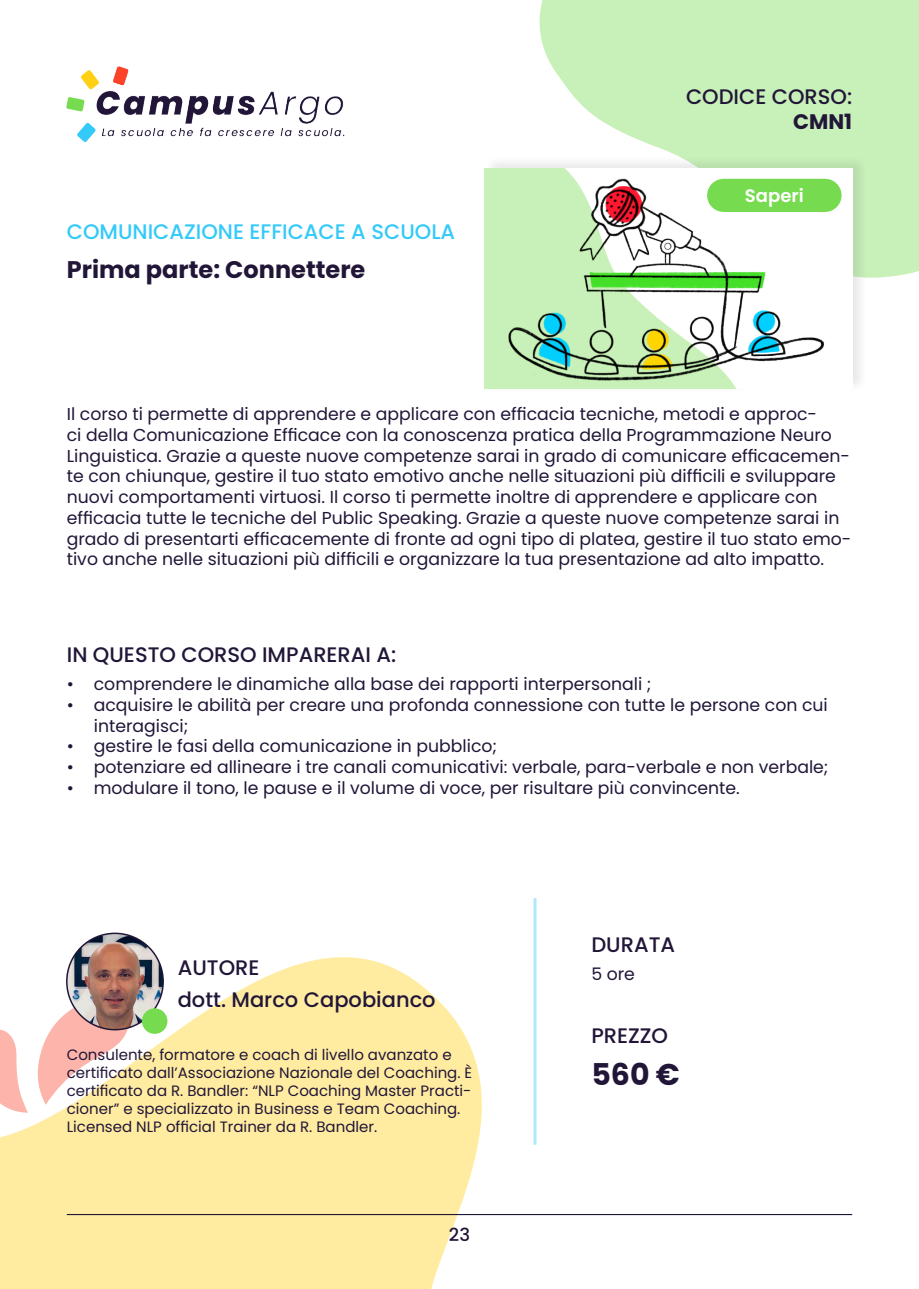
<style>
.page{position:relative;width:919px;height:1289px;background:#fff}
.page>*{position:absolute;margin:0;border:0;box-sizing:border-box;transform-origin:0 0}
.t1{font:700 30px "Poppins";color:#221638}
.t2{font:700 24px "Poppins";color:#221638}
.t3{font:500 21px "Poppins";color:#221638}
.t4{font:500 21px "Poppins";color:#33caf9}
.t5{font:700 21px "Poppins";color:#221638}
.t6{font:600 18px "Poppins";color:#fff}
.t7{font:500 18px "Poppins";color:#221638}
.t8{font:17.25px/20.7px "Poppins";color:#221638}
.t9{font:15px/18px "Poppins";color:#221638}
</style>
<div class="page">
<svg style="left:0;top:942px;width:500px;height:346px;fill:#ffeca1"></svg>
<svg style="left:539px;top:0;width:379px;height:278px;background:#ccf1bf"></svg>
<hr style="left:67px;top:1213px;width:785px;height:2px;background:#221638">
<img style="left:67px;top:67px;width:278px;height:75px">
<div style="left:484px;top:156px;width:383px;height:236px;background:#231f20;opacity:.1"></div>
<img style="left:485px;top:168px;width:367px;height:220px">
<div style="left:707px;top:179px;width:134px;height:33px;background:#76db4f;border-radius:17px"></div>
<img style="left:67px;top:933px;width:96px;height:96px;border-radius:48px">
<div style="left:66px;top:932px;width:98px;height:98px;border:2px solid #221638;border-radius:50%"></div>
<div style="left:142px;top:1008px;width:25px;height:25px;background:#76db4f;border-radius:50%"></div>
<hr style="left:533px;top:898px;width:3px;height:246px;background:#33caf9">
<p class="t3" style="left:686px;top:84px;width:168px">CODICE CORSO:</p>
<p class="t5" style="left:793px;top:110px;width:60px">CMN1</p>
<p class="t4" style="left:67px;top:220px;width:390px">COMUNICAZIONE EFFICACE A SCUOLA</p>
<h2 class="t2" style="left:67px;top:256px;width:300px">Prima parte: Connettere</h2>
<p class="t6" style="left:744px;top:185px;width:60px">Saperi</p>
<p class="t8" style="left:67px;top:404px;width:786px">Il corso ti permette di apprendere e applicare con efficacia tecniche, metodi e approc-<br>ci della Comunicazione Efficace con la conoscenza pratica della Programmazione Neuro Linguistica. Grazie a queste nuove competenze sarai in grado di comunicare efficacemen&shy;te con chiunque, gestire il tuo stato emotivo anche nelle situazioni più difficili e sviluppare nuovi comportamenti virtuosi. Il corso ti permette inoltre di apprendere e applicare con efficacia tutte le tecniche del Public Speaking. Grazie a queste nuove competenze sarai in grado di presentarti efficacemente di fronte ad ogni tipo di platea, gestire il tuo stato emo&shy;tivo anche nelle situazioni più difficili e organizzare la tua presentazione ad alto impatto.</p>
<p class="t3" style="left:67px;top:642px;width:331px">IN QUESTO CORSO IMPARERAI A:</p>
<p class="t8" style="left:67px;top:673px;width:586px">• comprendere le dinamiche alla base dei rapporti interpersonali ;</p>
<p class="t8" style="left:94px;top:694px;width:735px;text-indent:-27px">• acquisire le abilità per creare una profonda connessione con tutte le persone con cui interagisci;</p>
<p class="t8" style="left:67px;top:736px;width:432px">• gestire le fasi della comunicazione in pubblico;</p>
<p class="t8" style="left:67px;top:756px;width:763px">• potenziare ed allineare i tre canali comunicativi: verbale, para-verbale e non verbale;</p>
<p class="t8" style="left:67px;top:777px;width:674px">• modulare il tono, le pause e il volume di voce, per risultare più convincente.</p>
<p class="t3" style="left:178px;top:955px;width:83px">AUTORE</p>
<p class="t3" style="left:178px;top:987px;width:259px">dott. Marco Capobianco</p>
<p class="t9" style="left:67px;top:1045px;width:407px">Consulente, formatore e coach di livello avanzato e certificato dall’Associazione Nazionale del Coaching. È certificato da R. Bandler: “NLP Coaching Master Practi&shy;cioner” e specializzato in Business e Team Coaching.<br>Licensed NLP official Trainer da R. Bandler.</p>
<p class="t7" style="left:449px;top:1224px;width:23px">23</p>
<p class="t3" style="left:591px;top:932px;width:85px">DURATA</p>
<p class="t8" style="left:591px;top:964px;width:45px">5 ore</p>
<p class="t3" style="left:591px;top:1023px;width:78px">PREZZO</p>
<h1 class="t1" style="left:591px;top:1056px;width:90px">560 €</h1>
</div>
